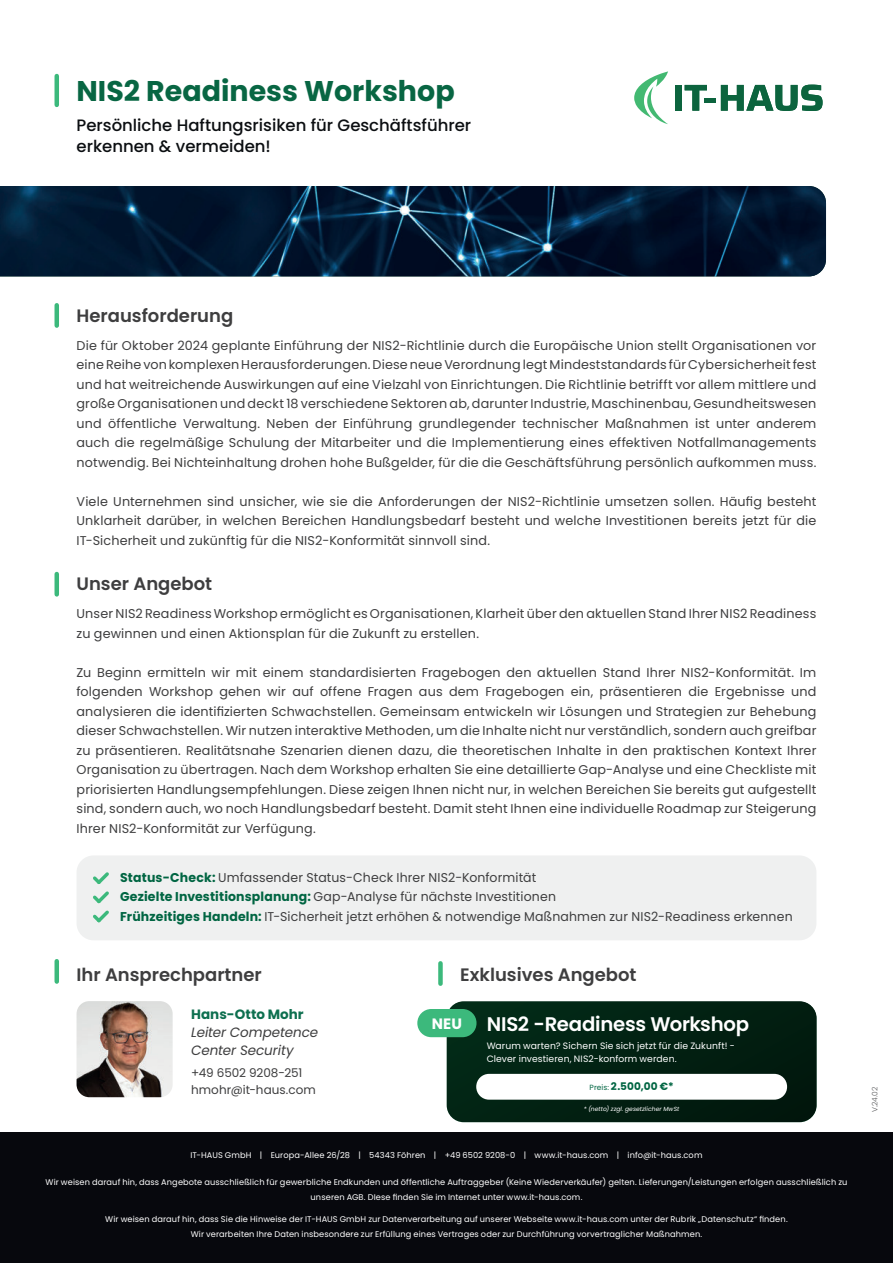
<style>
.page{position:relative;width:893px;height:1263px;background:#fff}
.page>*{position:absolute;margin:0;border:0;box-sizing:border-box;transform-origin:0 0}
.t1{font:700 28.5px "Poppins";color:#086643}
.t2{font:600 19.65px "Poppins";letter-spacing:-.015em;color:#fff}
.t3{font:600 18px "Poppins";color:#3e3e3f}
.t4{font:500 16.5px/21px "Poppins";color:#0b0e11}
.t5{font:700 15px "Poppins";color:#fff}
.t6{font:italic 13.5px/18px "Poppins";letter-spacing:-.005em;color:#3e3e3f}
.t7{font:700 13.5px "Poppins";color:#0d6f4f}
.t8{font:12.75px/19.5px "Poppins";letter-spacing:.01em;color:#3e3e3f;text-align:justify}
.t9{font:12px/16.5px "Poppins";color:#3e3e3f}
.t10{font:700 10.5px "Poppins";color:#006542}
.t11{font:9.15px/13.2px "Poppins";letter-spacing:.01em;color:#fff}
.t12{font:8.25px/15px "Poppins";letter-spacing:.015em;color:#fff;text-align:center}
.t13{font:300 7.5px "Poppins";color:#57585a}
.t14{font:italic 6px "Poppins";letter-spacing:.01em;color:#fff}
.s1{font-weight:700;color:#006542}
.s2{font-weight:400;font-size:7.5px}
</style>
<div class="page">
<div style="left:0;top:1132px;width:893px;height:131px;background:#07080d"></div>
<hr style="left:55px;top:76px;width:4px;height:29px;background:#3cb97c">
<div style="left:77px;top:855px;width:739px;height:85px;background:#eff0f0;border-radius:17px"></div>
<hr style="left:55px;top:305px;width:4px;height:21px;background:#3cb97c">
<hr style="left:55px;top:574px;width:4px;height:20px;background:#3cb97c">
<svg style="left:93px;top:872px;width:16px;height:51px"></svg>
<img style="left:0;top:186px;width:826px;height:90px">
<div style="left:675px;top:85px;width:7px;height:26px;background:#0c643e"></div>
<svg style="left:685px;top:85px;width:22px;height:26px"></svg>
<svg style="left:721px;top:85px;width:101px;height:26px"></svg>
<hr style="left:704px;top:98px;width:12px;height:4px;background:#0c643e">
<svg style="left:634px;top:71px;width:34px;height:53px"></svg>
<img style="left:77px;top:1001px;width:96px;height:96px">
<hr style="left:55px;top:961px;width:4px;height:20px;background:#3cb97c">
<div style="left:438px;top:963px;width:5px;height:21px;background:#3cb97c"></div>
<div style="left:447px;top:1001px;width:370px;height:121px;background:#022112;border-radius:17px"></div>
<div style="left:417px;top:1009px;width:59px;height:28px;background:#3cb97c;border-radius:14px"></div>
<div style="left:476px;top:1074px;width:311px;height:26px;background:#fff;border-radius:13px"></div>
<h1 class="t1" style="left:77px;top:78px;width:380px">NIS2 Readiness Workshop</h1>
<p class="t4" style="left:77px;top:117px;width:396px">Persönliche Haftungsrisiken für Geschäftsführer erkennen &amp; vermeiden!</p>
<h3 class="t3" style="left:77px;top:308px;width:158px">Herausforderung</h3>
<p class="t8" style="left:77px;top:335px;width:741px">Die für Oktober 2024 geplante Einführung der NIS2-Richtlinie durch die Europäische Union stellt Organisationen vor eine Reihe von komplexen Herausforderungen. Diese neue Verordnung legt Mindeststandards für Cybersicherheit fest und hat weitreichende Auswirkungen auf eine Vielzahl von Einrichtungen. Die Richtlinie betrifft vor allem mittlere und große Organisationen und deckt 18 verschiedene Sektoren ab, darunter Industrie, Maschinenbau, Gesundheitswesen und öffentliche Verwaltung. Neben der Einführung grundlegender technischer Maßnahmen ist unter anderem auch die regelmäßige Schulung der Mitarbeiter und die Implementierung eines effektiven Notfallmanagements notwendig. Bei Nichteinhaltung drohen hohe Bußgelder, für die die Geschäftsführung persönlich aufkommen muss.</p>
<p class="t8" style="left:77px;top:491px;width:741px">Viele Unternehmen sind unsicher, wie sie die Anforderungen der NIS2-Richtlinie umsetzen sollen. Häufig besteht Unklarheit darüber, in welchen Bereichen Handlungsbedarf besteht und welche Investitionen bereits jetzt für die IT-Sicherheit und zukünftig für die NIS2-Konformität sinnvoll sind.</p>
<h3 class="t3" style="left:77px;top:576px;width:137px">Unser Angebot</h3>
<p class="t8" style="left:77px;top:604px;width:741px">Unser NIS2 Readiness Workshop ermöglicht es Organisationen, Klarheit über den aktuellen Stand Ihrer NIS2 Readiness zu gewinnen und einen Aktionsplan für die Zukunft zu erstellen.</p>
<p class="t8" style="left:77px;top:663px;width:741px">Zu Beginn ermitteln wir mit einem standardisierten Fragebogen den aktuellen Stand Ihrer NIS2-Konformität. Im folgenden Workshop gehen wir auf offene Fragen aus dem Fragebogen ein, präsentieren die Ergebnisse und analysieren die identifizierten Schwachstellen. Gemeinsam entwickeln wir Lösungen und Strategien zur Behebung dieser Schwachstellen. Wir nutzen interaktive Methoden, um die Inhalte nicht nur verständlich, sondern auch greifbar zu präsentieren. Realitätsnahe Szenarien dienen dazu, die theoretischen Inhalte in den praktischen Kontext Ihrer Organisation zu übertragen. Nach dem Workshop erhalten Sie eine detaillierte Gap-Analyse und eine Checkliste mit priorisierten Handlungsempfehlungen. Diese zeigen Ihnen nicht nur, in welchen Bereichen Sie bereits gut aufgestellt sind, sondern auch, wo noch Handlungsbedarf besteht. Damit steht Ihnen eine individuelle Roadmap zur Steigerung Ihrer NIS2-Konformität zur Verfügung.</p>
<p class="t8" style="left:120px;top:868px;width:674px;text-align:left"><span class="s1">Status-Check:</span> Umfassender Status-Check Ihrer NIS2-Konformität<br><span class="s1">Gezielte Investitionsplanung:</span> Gap-Analyse für nächste Investitionen<br><span class="s1">Frühzeitiges Handeln:</span> IT-Sicherheit jetzt erhöhen &amp; notwendige Maßnahmen zur NIS2-Readiness erkennen</p>
<h3 class="t3" style="left:77px;top:967px;width:187px">Ihr Ansprechpartner</h3>
<h3 class="t3" style="left:460px;top:967px;width:178px">Exklusives Angebot</h3>
<p class="t7" style="left:191px;top:1008px;width:114px">Hans-Otto Mohr</p>
<p class="t6" style="left:191px;top:1023px;width:129px">Leiter Competence<br>Center Security</p>
<p class="t9" style="left:191px;top:1065px;width:126px">+49 6502 9208-251 hmohr@it-haus.com</p>
<p class="t5" style="left:432px;top:1017px;width:32px">NEU</p>
<h2 class="t2" style="left:487px;top:1015px;width:264px">NIS2 -Readiness Workshop</h2>
<p class="t11" style="left:487px;top:1039px;width:250px">Warum warten? Sichern Sie sich jetzt für die Zukunft! -<br>Clever investieren, NIS2-konform werden.</p>
<p class="t10" style="left:590px;top:1082px;width:86px"><span class="s2">Preis:</span> 2.500,00 €*</p>
<p class="t14" style="left:584px;top:1105px;width:97px">* (netto) zzgl. gesetzlicher MwSt</p>
<p class="t12" style="left:190px;top:1147px;width:514px">IT-HAUS GmbH | Europa-Allee 26/28 | 54343 Föhren | +49 6502 9208-0 | www.it-haus.com | info@it-haus.com</p>
<p class="t12" style="left:46px;top:1174px;width:803px">Wir weisen darauf hin, dass Angebote ausschließlich für gewerbliche Endkunden und öffentliche Auftraggeber (Keine Wiederverkäufer) gelten. Lieferungen/Leistungen erfolgen ausschließlich zu unseren AGB. DIese finden Sie im Internet unter www.it-haus.com.</p>
<p class="t12" style="left:105px;top:1212px;width:684px">Wir weisen darauf hin, dass Sie die Hinweise der IT-HAUS GmbH zur Datenverarbeitung auf unserer Webseite www.it-haus.com unter der Rubrik „Datenschutz“ finden.<br>Wir verarbeiten Ihre Daten insbesondere zur Erfüllung eines Vertrages oder zur Durchführung vorvertraglicher Maßnahmen.</p>
<p class="t13" style="left:870px;top:1112px;width:27px;rotate:-90deg">V.24.02</p>
</div>
